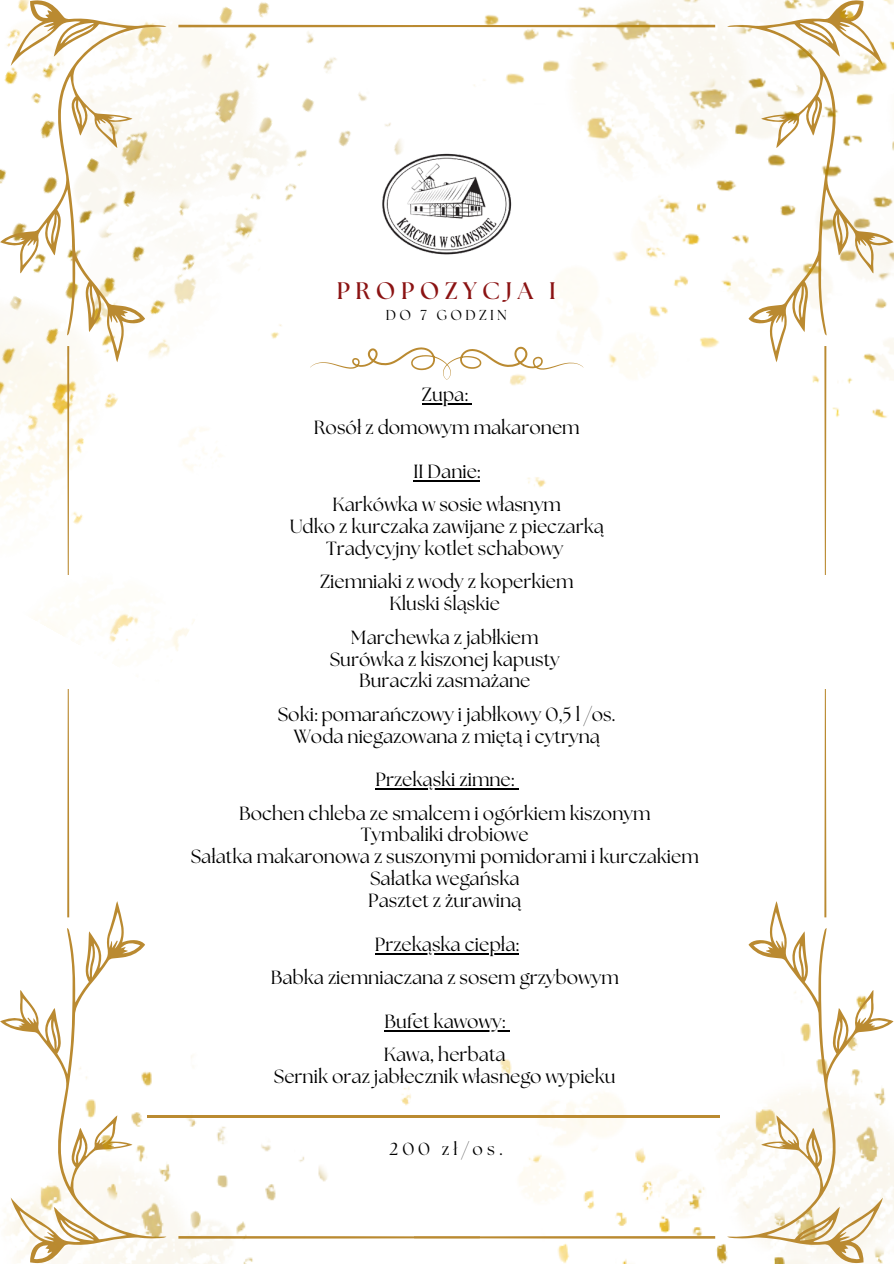
<style>
.page{position:relative;width:894px;height:1264px;background:#fff}
.page>*{position:absolute;margin:0;border:0;box-sizing:border-box;transform-origin:0 0}
.t1{font:700 23.85px "The Seasons";letter-spacing:.23em;color:#8b1313}
.t2{font:19.05px/21.9px "The Seasons";color:#000;text-align:center}
.t3{font:17.4px "The Seasons";letter-spacing:.23em;color:#000}
.t4{font:14.4px "The Seasons";letter-spacing:.23em;color:#000}
</style>
<div class="page">
<img style="left:0;top:2px;width:367px;height:649px">
<svg style="left:0;top:0;width:166px;height:362px"></svg>
<svg style="left:67px;top:346px;width:111px;height:228px"></svg>
<svg style="left:178px;top:25px;width:236px;height:549px"></svg>
<img style="left:414px;top:0;width:479px;height:574px">
<img style="left:375px;top:1115px;width:508px;height:148px">
<svg style="left:727px;top:901px;width:166px;height:361px"></svg>
<svg style="left:727px;top:689px;width:99px;height:228px"></svg>
<svg style="left:479px;top:788px;width:236px;height:450px"></svg>
<hr style="left:422px;top:403px;width:45px;height:1px;background:#000">
<hr style="left:413px;top:480px;width:67px;height:1px;background:#000">
<hr style="left:375px;top:788px;width:139px;height:1px;background:#000">
<hr style="left:375px;top:952px;width:143px;height:2px;background:#000">
<hr style="left:384px;top:1029px;width:121px;height:2px;background:#000">
<svg style="left:310px;top:347px;width:273px;height:32px"></svg>
<hr style="left:147px;top:1115px;width:572px;height:3px;background:#ba8a31">
<img style="left:380px;top:152px;width:133px;height:104px">
<svg style="left:0;top:917px;width:145px;height:135px"></svg>
<svg style="left:67px;top:689px;width:55px;height:228px"></svg>
<svg style="left:375px;top:788px;width:104px;height:450px"></svg>
<img style="left:4px;top:1052px;width:371px;height:211px">
<h2 class="t1" style="left:336px;top:280px;width:221px">PROPOZYCJA I</h2>
<h2 class="t4" style="left:385px;top:308px;width:123px">DO 7 GODZIN</h2>
<p class="t2" style="left:422px;top:385px;width:47px">Zupa:</p>
<p class="t2" style="left:314px;top:418px;width:267px">Rosół z domowym makaronem</p>
<p class="t2" style="left:413px;top:462px;width:68px">II Danie:</p>
<p class="t2" style="left:289px;top:495px;width:315px">Karkówka w sosie własnym<br>Udko z kurczaka zawijane z pieczarką<br>Tradycyjny kotlet schabowy</p>
<p class="t2" style="left:320px;top:572px;width:255px">Ziemniaki z wody z koperkiem<br>Kluski śląskie</p>
<h1 class="t2" style="left:329px;top:627px;width:231px">Marchewka z jabłkiem<br>Surówka z kiszonej kapusty<br>Buraczki zasmażane</h1>
<p class="t2" style="left:278px;top:704px;width:339px">Soki: pomarańczowy i jabłkowy 0,5 l /os.<br>Woda niegazowana z miętą i cytryną</p>
<p class="t2" style="left:375px;top:770px;width:140px">Przekąski zimne:</p>
<h2 class="t2" style="left:191px;top:803px;width:509px">Bochen chleba ze smalcem i ogórkiem kiszonym<br>Tymbaliki drobiowe<br>Sałatka makaronowa z suszonymi pomidorami i kurczakiem<br>Sałatka wegańska<br>Pasztet z żurawiną</h2>
<h2 class="t2" style="left:375px;top:934px;width:145px">Przekąska ciepła:</h2>
<h2 class="t2" style="left:271px;top:967px;width:349px">Babka ziemniaczana z sosem grzybowym</h2>
<h2 class="t2" style="left:384px;top:1011px;width:122px">Bufet kawowy:</h2>
<h2 class="t2" style="left:274px;top:1044px;width:343px">Kawa, herbata<br>Sernik oraz jabłecznik własnego wypieku</h2>
<h2 class="t3" style="left:389px;top:1140px;width:115px">200 zł/os.</h2>
</div>
